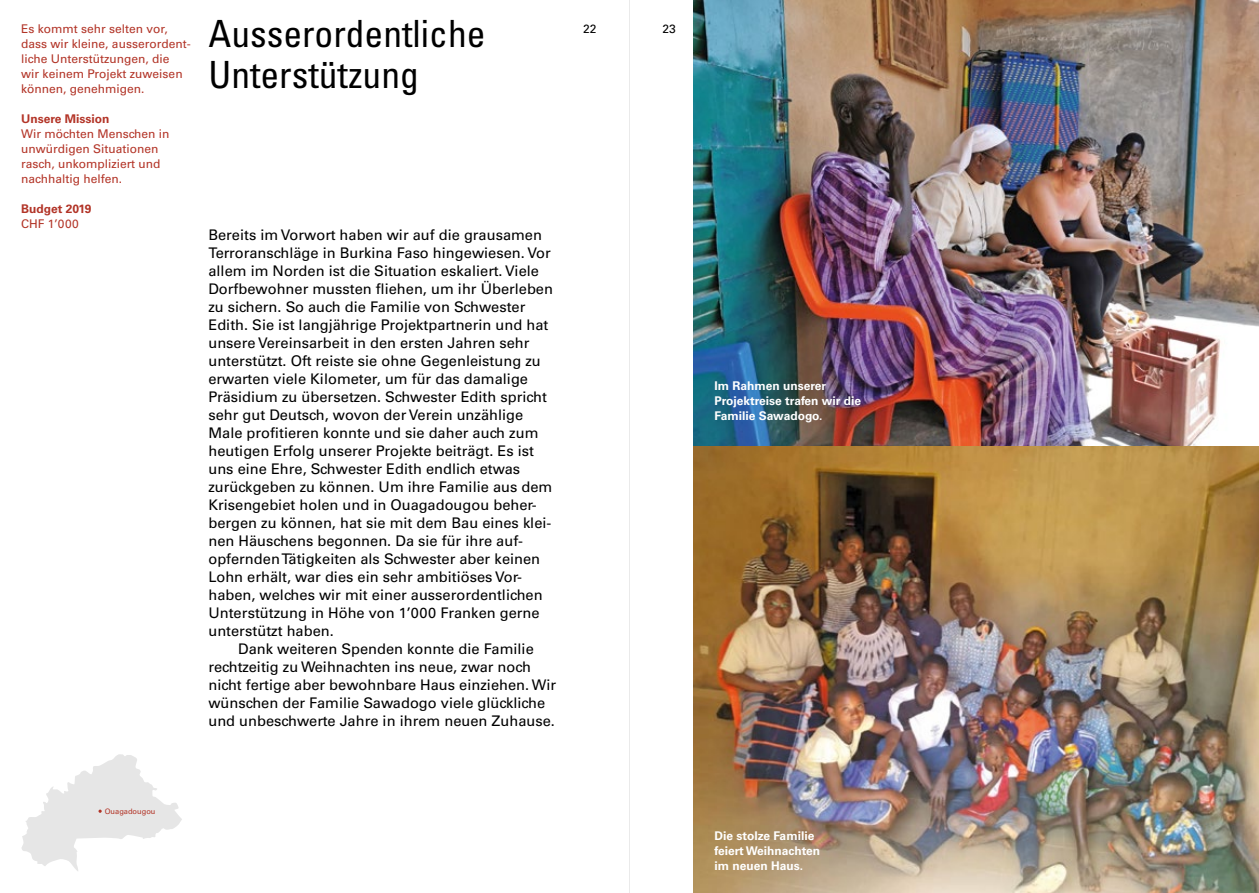
<style>
.page{position:relative;width:1259px;height:893px;background:#fff}
.page>*{position:absolute;margin:0;border:0;box-sizing:border-box;transform-origin:0 0}
.t1{font:condensed 37.5px/40.5px "Univers LT Std";color:#000}
.t2{font:14.7px/18px "Univers";color:#000}
.t3{font:12px/15px "Univers";color:#b23427}
.t4{font:700 12px/15px "Univers";color:#fff}
.t5{font:12px/15px "Univers";color:#b33427}
.t6{font:700 12px "Univers";color:#b33427}
.t7{font:700 12px "Univers";color:#b23427}
.t8{font:12px "Univers";color:#000}
.t9{font:7.5px "Univers";color:#b23427}
</style>
<div class="page">
<img style="left:693px;top:0;width:566px;height:893px">
<svg style="left:22px;top:754px;width:160px;height:117px"></svg>
<hr style="left:629px;top:0;width:1px;height:893px;background:#000">
<p class="t3" style="left:21px;top:22px;width:171px">Es kommt sehr selten vor, dass wir kleine, ausserordent&shy;liche Unterstützungen, die<br>wir keinem Projekt zuweisen können, genehmigen.</p>
<p class="t6" style="left:21px;top:112px;width:90px">Unsere Mission</p>
<p class="t5" style="left:21px;top:127px;width:150px">Wir möchten Menschen in unwürdigen Situationen rasch, unkompliziert und nachhaltig helfen.</p>
<p class="t7" style="left:21px;top:202px;width:72px">Budget 2019</p>
<p class="t3" style="left:21px;top:217px;width:59px">CHF 1’000</p>
<h1 class="t1" style="left:208px;top:13px;width:279px">Ausserordentliche<br>Unterstützung</h1>
<p class="t2" style="left:208px;top:226px;width:346px">Bereits im Vorwort haben wir auf die grausamen Terroranschläge in Burkina Faso hingewiesen. Vor allem im Norden ist die Situation eskaliert. Viele Dorfbewohner mussten fliehen, um ihr Überleben zu sichern. So auch die Familie von Schwester Edith. Sie ist langjährige Projektpartnerin und hat unsere Vereinsarbeit in den ersten Jahren sehr unterstützt. Oft reiste sie ohne Gegenleistung zu erwarten viele Kilometer, um für das damalige Präsidium zu übersetzen. Schwester Edith spricht sehr gut Deutsch, wovon der Verein unzählige Male profitieren konnte und sie daher auch zum heutigen Erfolg unserer Projekte beiträgt. Es ist uns eine Ehre, Schwester Edith endlich etwas zurückgeben zu können. Um ihre Familie aus dem Krisengebiet holen und in Ouagadougou beher&shy;bergen zu können, hat sie mit dem Bau eines klei&shy;nen Häuschens begonnen. Da sie für ihre auf&shy;opfernden Tätigkeiten als Schwester aber keinen Lohn erhält, war dies ein sehr ambitiöses Vor&shy;haben, welches wir mit einer ausserordentlichen Unterstützung in Höhe von 1’000 Franken gerne unterstützt haben.</p>
<p class="t2" style="left:208px;top:640px;width:349px;text-indent:30px">Dank weiteren Spenden konnte die Familie rechtzeitig zu Weihnachten ins neue, zwar noch nicht fertige aber bewohnbare Haus einziehen. Wir wünschen der Familie Sawadogo viele glückliche und unbeschwerte Jahre in ihrem neuen Zuhause.</p>
<p class="t8" style="left:583px;top:22px;width:15px">22</p>
<p class="t8" style="left:662px;top:22px;width:15px">23</p>
<p class="t9" style="left:105px;top:807px;width:52px">Ouagadougou</p>
<p class="t4" style="left:714px;top:379px;width:148px">Im Rahmen unserer<br>Projektreise trafen wir die<br>Familie Sawadogo.</p>
<p class="t4" style="left:714px;top:829px;width:107px">Die stolze Familie feiert Weihnachten im neuen Haus.</p>
</div>
